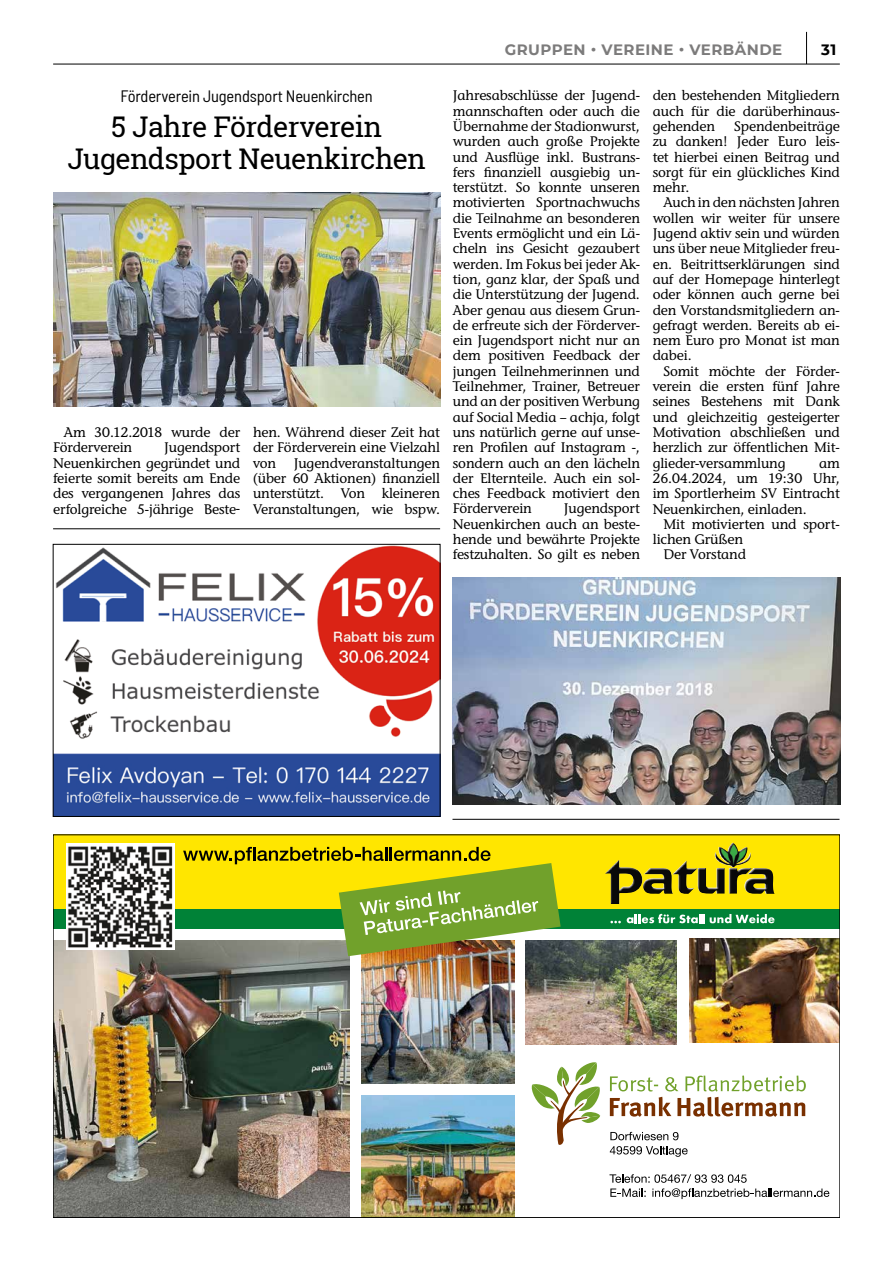
<style>
.page{position:relative;width:893px;height:1263px;background:#fff}
.page>*{position:absolute;margin:0;border:0;box-sizing:border-box;transform-origin:0 0}
.t1{font:28.5px/31.5px "Roboto Slab";letter-spacing:-.02em;color:#000;text-align:center}
.t2{font:semi-condensed 16.5px "Barlow";letter-spacing:-.01em;color:#000}
.t3{font:700 15px "Montserrat";letter-spacing:.03em;color:#7c7b7b}
.t4{font:700 15px "Montserrat";color:#000}
.t5{font:500 13.8px/15.3px "Stone Inf ITC Std";letter-spacing:-.01em;color:#000;text-align:justify}
</style>
<div class="page">
<hr style="left:53px;top:64px;width:787px;height:1px;background:#000">
<hr style="left:806px;top:32px;width:1px;height:32px;background:#000">
<img style="left:55px;top:941px;width:295px;height:274px">
<div style="left:53px;top:835px;width:787px;height:78px;background:#ffe600"></div>
<img style="left:605px;top:842px;width:146px;height:62px">
<div style="left:53px;top:910px;width:787px;height:19px;background:#008237"></div>
<svg style="left:610px;top:921px;width:11px;height:2px"></svg>
<svg style="left:627px;top:914px;width:147px;height:9px"></svg>
<svg style="left:610px;top:1097px;width:195px;height:20px"></svg>
<svg style="left:610px;top:1075px;width:196px;height:16px"></svg>
<svg style="left:531px;top:1062px;width:70px;height:83px"></svg>
<svg style="left:610px;top:1132px;width:68px;height:8px"></svg>
<svg style="left:610px;top:1146px;width:78px;height:11px"></svg>
<svg style="left:609px;top:1174px;width:220px;height:25px"></svg>
<img style="left:66px;top:843px;width:109px;height:106px">
<img style="left:361px;top:956px;width:153px;height:128px">
<svg style="left:183px;top:847px;width:378px;height:109px"></svg>
<img style="left:361px;top:1095px;width:153px;height:120px">
<img style="left:689px;top:938px;width:149px;height:104px">
<img style="left:526px;top:940px;width:151px;height:105px">
<img style="left:53px;top:192px;width:387px;height:214px">
<img style="left:452px;top:577px;width:388px;height:227px">
<hr style="left:53px;top:528px;width:387px;height:1px;background:#000">
<hr style="left:452px;top:819px;width:387px;height:1px;background:#000">
<img style="left:55px;top:546px;width:383px;height:269px">
<div style="left:53px;top:544px;width:387px;height:273px;border:1px solid #000"></div>
<p class="t3" style="left:505px;top:39px;width:279px">GRUPPEN • VEREINE • VERBÄNDE</p>
<p class="t4" style="left:821px;top:39px;width:17px">31</p>
<p class="t2" style="left:120px;top:85px;width:254px">Förderverein Jugendsport Neuenkirchen</p>
<h1 class="t1" style="left:67px;top:111px;width:360px">5 Jahre Förderverein<br>Jugendsport Neuenkirchen</h1>
<p class="t5" style="left:53px;top:424px;width:189px;text-indent:11px">Am 30.12.2018 wurde der<br>Förderverein</p>
<p class="t5" style="left:53px;top:440px;width:189px;text-indent:111px">Jugendsport Neuenkirchen gegründet und feierte somit bereits am Ende des vergangenen Jahres das erfolgreiche 5-jährige Beste-</p>
<p class="t5" style="left:253px;top:424px;width:189px">hen. Während dieser Zeit hat der Förderverein eine Vielzahl von</p>
<p class="t5" style="left:253px;top:455px;width:189px;text-indent:41px">Jugendveranstaltungen (über 60 Aktionen) finanziell unterstützt. Von kleineren Veranstaltungen, wie bspw.</p>
<p class="t5" style="left:453px;top:88px;width:189px">Jahresabschlüsse der Jugend&shy;mannschaften oder auch die Übernahme der Stadionwurst, wurden auch große Projekte und Ausflüge inkl. Bustrans&shy;fers finanziell ausgiebig un&shy;terstützt. So konnte unseren motivierten Sportnachwuchs die Teilnahme an besonderen Events ermöglicht und ein Lä&shy;cheln ins Gesicht gezaubert werden. Im Fokus bei jeder Ak&shy;tion, ganz klar, der Spaß und die Unterstützung der Jugend.<br>Aber genau aus diesem Grun&shy;de erfreute sich der Förderver&shy;ein Jugendsport nicht nur an dem positiven Feedback der jungen Teilnehmerinnen und Teilnehmer, Trainer, Betreuer und an der positiven Werbung auf Social Media – achja, folgt uns natürlich gerne auf unse&shy;ren Profilen auf Instagram -, sondern auch an den lächeln der Elternteile. Auch ein sol&shy;ches Feedback motiviert den Förderverein</p>
<p class="t5" style="left:453px;top:501px;width:189px;text-indent:111px">Jugendsport Neuenkirchen auch an beste&shy;hende und bewährte Projekte festzuhalten. So gilt es neben</p>
<p class="t5" style="left:653px;top:88px;width:189px">den bestehenden Mitgliedern auch für die darüberhinaus&shy;gehenden</p>
<p class="t5" style="left:653px;top:118px;width:189px;text-indent:81px">Spendenbeiträge zu danken! Jeder Euro leis&shy;tet hierbei einen Beitrag und sorgt für ein glückliches Kind mehr.</p>
<p class="t5" style="left:653px;top:195px;width:189px;text-indent:11px">Auch in den nächsten Jahren wollen wir weiter für unsere Jugend aktiv sein und würden uns über neue Mitglieder freu&shy;en. Beitrittserklärungen sind auf der Homepage hinterlegt oder können auch gerne bei den Vorstandsmitgliedern an&shy;gefragt werden. Bereits ab ei&shy;nem Euro pro Monat ist man dabei.</p>
<p class="t5" style="left:653px;top:363px;width:189px;text-indent:11px">Somit möchte der Förder&shy;verein die ersten fünf Jahre seines Bestehens mit Dank und gleichzeitig gesteigerter Motivation abschließen und herzlich zur öffentlichen Mit&shy;glieder-versammlung</p>
<p class="t5" style="left:653px;top:455px;width:189px;text-indent:166px">am 26.04.2024, um 19:30 Uhr, im Sportlerheim SV Eintracht Neuenkirchen, einladen.</p>
<p class="t5" style="left:663px;top:516px;width:178px">Mit motivierten und sport-</p>
<p class="t5" style="left:653px;top:531px;width:92px">lichen Grüßen</p>
<p class="t5" style="left:663px;top:547px;width:84px">Der Vorstand</p>
</div>
